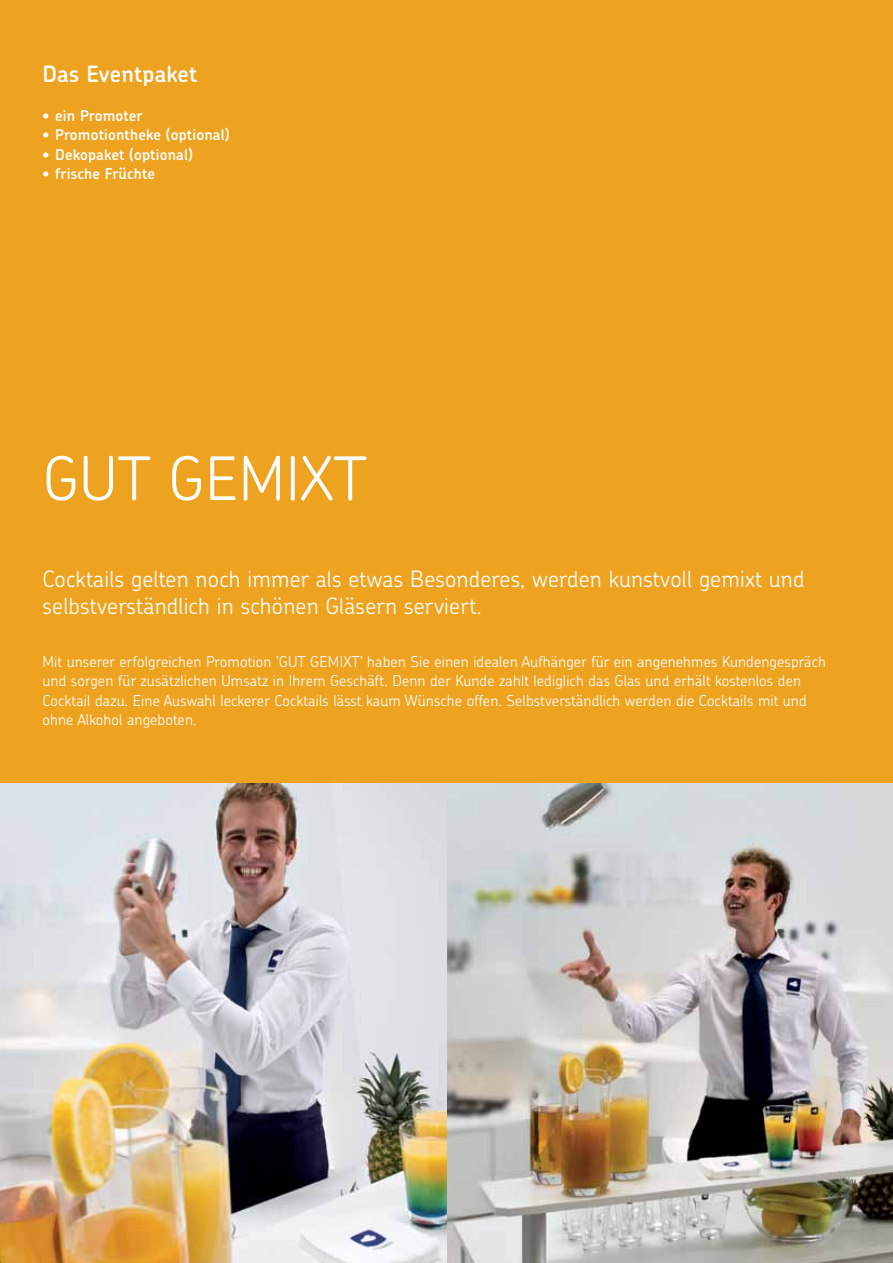
<style>
.page{position:relative;width:893px;height:1263px;background:#fff}
.page>*{position:absolute;margin:0;border:0;box-sizing:border-box;transform-origin:0 0}
.t1{font:300 60px "Chevin";color:#fff}
.t2{font:300 22.5px/27px "Chevin";letter-spacing:.01em;color:#fff}
.t3{font:600 22.5px "Chevin";letter-spacing:.01em;color:#fff}
.t4{font:300 15px/19.5px "Chevin";letter-spacing:.01em;color:#fff}
.t5{font:600 15px "Chevin";letter-spacing:.01em;color:#fff}
</style>
<div class="page">
<div style="left:0;top:0;width:893px;height:784px;background:#eea320"></div>
<img style="left:0;top:784px;width:893px;height:479px">
<h2 class="t3" style="left:43px;top:59px;width:156px">Das Eventpaket</h2>
<p class="t5" style="left:43px;top:105px;width:102px">• ein Promoter</p>
<p class="t5" style="left:43px;top:125px;width:189px">• Promotiontheke (optional)</p>
<p class="t5" style="left:43px;top:144px;width:152px">• Dekopaket (optional)</p>
<p class="t5" style="left:43px;top:164px;width:114px">• frische Früchte</p>
<h1 class="t1" style="left:43px;top:440px;width:326px">Gut gemixt</h1>
<h2 class="t2" style="left:43px;top:565px;width:763px">Cocktails gelten noch immer als etwas Besonderes, werden kunstvoll gemixt und selbstverständlich in schönen Gläsern serviert.</h2>
<p class="t4" style="left:43px;top:651px;width:785px;text-indent:318px">' haben Sie einen idealen Aufhänger für ein angenehmes Kundengespräch und sorgen für zusätzlichen Umsatz in I hrem Geschäft. Denn der Kunde zahlt lediglich das Glas und erhält kostenlos den Cocktail dazu. Eine Auswahl leckerer Cocktails lässt kaum Wünsche offen. Selbstverständlich werden die Cocktails mit und ohne Alkohol angeboten.</p>
<p class="t4" style="left:43px;top:651px;width:286px">M it unserer erfolgreichen Promotion 'GUT GEMIXT</p>
</div>
